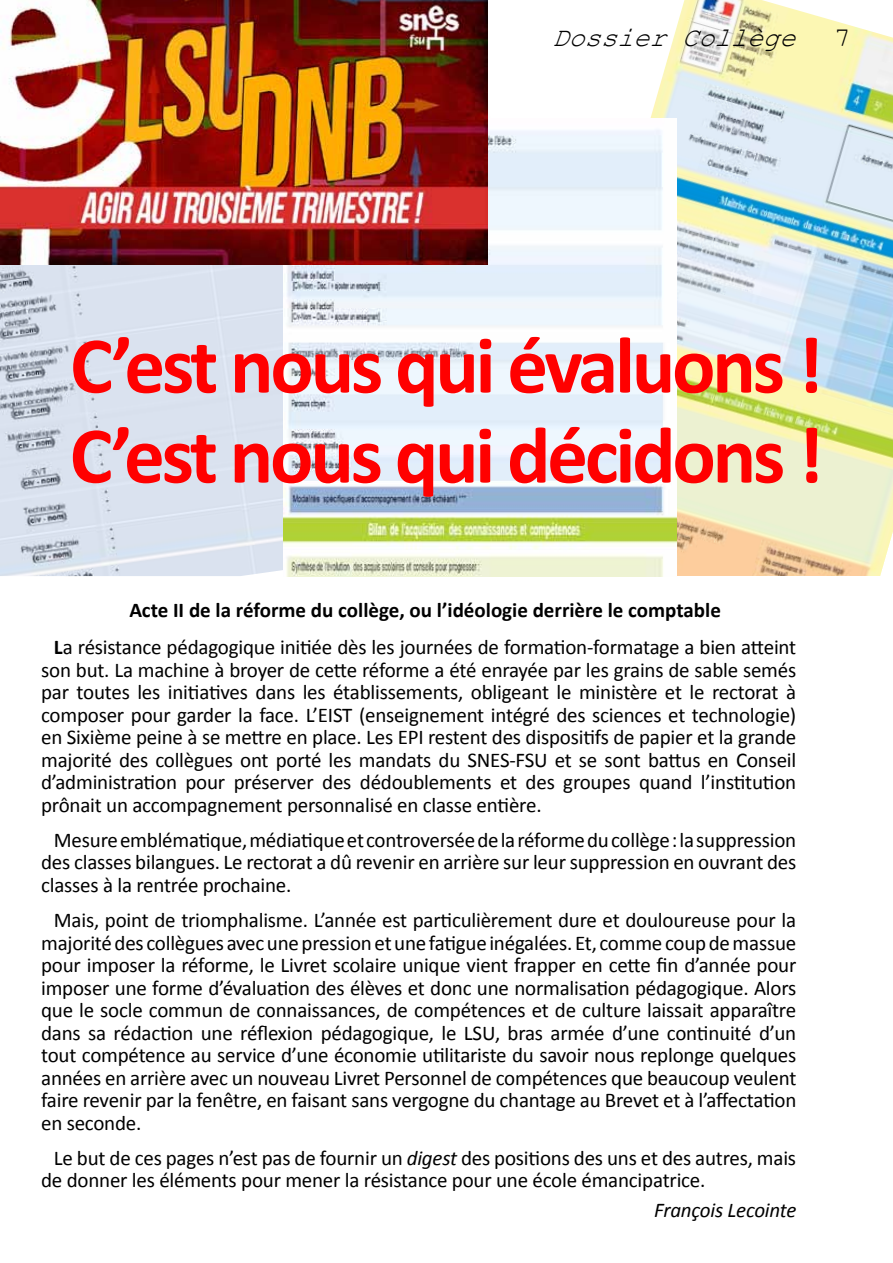
<style>
.page{position:relative;width:893px;height:1263px;background:#fff}
.page>*{position:absolute;margin:0;border:0;box-sizing:border-box;transform-origin:0 0}
.t1{font:700 81px/90px "Calibri";letter-spacing:-.04em;color:#f00}
.t2{font:italic 27px "Courier New";color:#000}
.t3{font:21px/22.5px "Calibri";letter-spacing:-.01em;color:#000;text-align:justify}
.t4{font:italic 21px "Calibri";letter-spacing:-.01em;color:#000}
.s1{font-style:normal}
.s2{font-weight:700}
.s3{font-style:italic}
</style>
<div class="page">
<img style="left:650px;top:0;width:243px;height:576px">
<img style="left:0;top:264px;width:283px;height:312px">
<img style="left:283px;top:118px;width:394px;height:458px">
<img style="left:0;top:0;width:488px;height:264px">
<p class="t2" style="left:552px;top:21px;width:300px">DossierCollège <span class="s1">7</span></p>
<h1 class="t1" style="left:70px;top:320px;width:755px">C’est nous qui évaluons !<br>C’est nous qui décidons !</h1>
<p class="t3" style="left:54px;top:592px;width:744px;line-height:37px;text-align:center"><span class="s2">Acte II de la réforme du collège, ou l’idéologie derrière le comptable<br>L</span>a résistance pédagogique initiée dès les journées de formation-formatage a bien atteint</p>
<p class="t3" style="left:41px;top:658px;width:757px">son but. La machine à broyer de cette réforme a été enrayée par les grains de sable semés par toutes les initiatives dans les établissements, obligeant le ministère et le rectorat à composer pour garder la face. L’EIST (enseignement intégré des sciences et technologie) en Sixième peine à se mettre en place. Les EPI restent des dispositifs de papier et la grande majorité des collègues ont porté les mandats du SNES-FSU et se sont battus en Conseil d’administration pour préserver des dédoublements et des groupes quand l’institution prônait un accompagnement personnalisé en classe entière.</p>
<p class="t3" style="left:41px;top:829px;width:757px;text-indent:13px">Mesure emblématique, médiatique et controversée de la réforme du collège : la suppression des classes bilangues. Le rectorat a dû revenir en arrière sur leur suppression en ouvrant des classes à la rentrée prochaine.</p>
<p class="t3" style="left:41px;top:909px;width:757px;text-indent:13px">Mais, point de triomphalisme. L’année est particulièrement dure et douloureuse pour la majorité des collègues avec une pression et une fatigue inégalées. Et, comme coup de massue pour imposer la réforme, le Livret scolaire unique vient frapper en cette fin d’année pour imposer une forme d’évaluation des élèves et donc une normalisation pédagogique. Alors que le socle commun de connaissances, de compétences et de culture laissait apparaître dans sa rédaction une réflexion pédagogique, le LSU, bras armée d’une continuité d’un tout compétence au service d’une économie utilitariste du savoir nous replonge quelques années en arrière avec un nouveau Livret Personnel de compétences que beaucoup veulent faire revenir par la fenêtre, en faisant sans vergogne du chantage au Brevet et à l’affectation en seconde.</p>
<p class="t3" style="left:41px;top:1146px;width:756px;text-indent:13px">Le but de ces pages n’est pas de fournir un <span class="s3">digest</span> des positions des uns et des autres, mais de donner les éléments pour mener la résistance pour une école émancipatrice.</p>
<p class="t4" style="left:654px;top:1195px;width:144px">François Lecointe</p>
</div>
